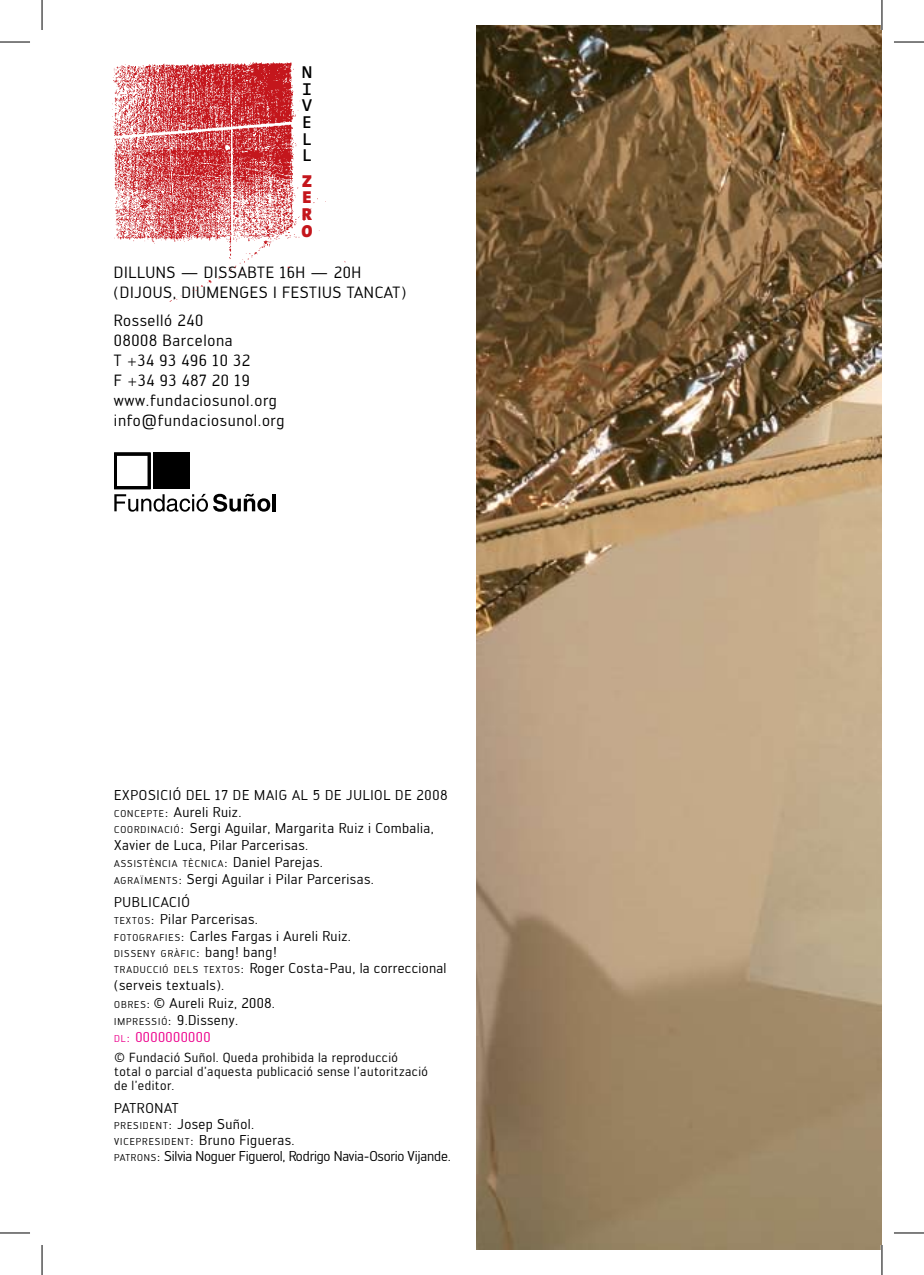
<style>
.page{position:relative;width:924px;height:1275px;background:#fff}
.page>*{position:absolute;margin:0;border:0;box-sizing:border-box;transform-origin:0 0}
.t1{font:600 17.4px/16.6px "The Sans Mono";color:#000;text-align:justify}
.t2{font:900 17.4px/16.6px "The Sans Mono";color:#c4161c;text-align:justify}
.t3{font:16px/20px "Engel";letter-spacing:.04em;color:#000}
.t4{font:14px/17.2px "Engel";letter-spacing:.03em;color:#000}
.t5{font:14px/16px "Engel";letter-spacing:-.015em;color:#000}
.t6{font:13px/14px "Engel";letter-spacing:.03em;color:#000}
.t7{font:9.8px "Engel";letter-spacing:.1em;color:#000}
.s1{font-size:9.8px}
.s2{font-style:inherit}
.s3{font-size:14px}
.s4{font-size:9.8px;color:#ec008c}
.s5{color:#ec008c}
</style>
<div class="page">
<img style="left:476px;top:25px;width:405px;height:1225px">
<svg style="left:114px;top:453px;width:156px;height:59px"></svg>
<hr style="left:272px;top:494px;width:4px;height:17px;background:#000">
<img style="left:112px;top:62px;width:234px;height:240px">
<hr style="left:880px;top:0;width:2px;height:30px;background:#fff">
<hr style="left:880px;top:1245px;width:2px;height:30px;background:#fff">
<hr style="left:0;top:42px;width:30px;height:1px;background:#000">
<hr style="left:893px;top:42px;width:30px;height:1px;background:#000">
<hr style="left:0;top:1232px;width:30px;height:1px;background:#000">
<hr style="left:893px;top:1232px;width:30px;height:1px;background:#000">
<hr style="left:42px;top:0;width:1px;height:30px;background:#000">
<hr style="left:42px;top:1245px;width:1px;height:30px;background:#000">
<hr style="left:881px;top:0;width:1px;height:30px;background:#000">
<hr style="left:881px;top:1245px;width:1px;height:30px;background:#000">
<p class="t1" style="left:301px;top:64px;width:12px">N I V E L L</p>
<p class="t2" style="left:301px;top:172px;width:12px">Z E R O</p>
<p class="t3" style="left:114px;top:262px;width:249px">DILLUNS — DISSABTE 16H — 20H (Dijous</p>
<p class="t3" style="left:173px;top:282px;width:119px">, DIUMENGEs i festius</p>
<p class="t3" style="left:346px;top:282px;width:61px">TANCAT)</p>
<p class="t3" style="left:114px;top:310px;width:172px">Rosselló 240<br>08008 Barcelona<br>T +34 93 496 10 32<br>F +34 93 487 20 19 www.fundaciosunol.org info@fundaciosunol.org</p>
<p class="t4" style="left:114px;top:786px;width:24px">exposici</p>
<p class="t4" style="left:173px;top:786px;width:22px">ó del</p>
<p class="t4" style="left:215px;top:786px;width:49px">17 de maig</p>
<p class="t4" style="left:292px;top:786px;width:63px">al 5 de juliol</p>
<p class="t4" style="left:395px;top:786px;width:53px">de 2008</p>
<p class="t4" style="left:114px;top:803px;width:321px;line-height:16.4px"><span class="s1">CONCEPTE</span><span class="s2">:</span> Aureli Ruiz.<br><span class="s1">COORDINACIÓ</span><span class="s2">:</span> Sergi Aguilar, Margarita Ruiz i Combalia,<br>Xavier de Luca, Pilar Parcerisas.</p>
<p class="t7" style="left:114px;top:857px;width:210px">ASSISTÈNCIA TÈCNICA<span class="s3">:</span> <span class="s3">Daniel Parejas.</span></p>
<p class="t4" style="left:114px;top:867px;width:261px;line-height:23px"><span class="s1">AGRAÏMENTS</span><span class="s2">:</span> Sergi Aguilar i Pilar Parcerisas. publicaci</p>
<p class="t4" style="left:114px;top:893px;width:238px;text-indent:67px">ó<br><span class="s1">TEXTOS</span><span class="s2">:</span> Pilar Parcerisas.<br><span class="s1">FOTOGRAFIES</span><span class="s2">:</span> Carles Fargas i Aureli Ruiz.</p>
<p class="t7" style="left:114px;top:947px;width:164px">DISSENY GRÀFIC<span class="s3">:</span> <span class="s3">bang! bang!</span></p>
<p class="t4" style="left:114px;top:959px;width:334px"><span class="s1">TRADUCCIÓ DELS TEXTOS</span><span class="s2">:</span> Roger Costa-Pau, la correccional (serveis textuals).<br><span class="s1">OBRES</span>: © Aureli Ruiz, 2008.<br><span class="s1">IMPRESSIÓ</span><span class="s2">:</span> 9.Disseny.<br><span class="s4">DL</span><span class="s5">: 0000000000</span></p>
<p class="t6" style="left:114px;top:1050px;width:315px">© Fundació Suñol. Queda prohibida la reproducció total o parcial d’aquesta publicació sense l’autorització de l’editor.</p>
<p class="t5" style="left:114px;top:1099px;width:338px">patronat<br><span class="s1">PRESIDENT</span><span class="s2">:</span> Josep Suñol.<br><span class="s1">VICEPRESIDENT</span><span class="s2">:</span> Bruno Figueras.<br><span class="s1">PATRONS</span><span class="s2">:</span> Silvia Noguer Figuerol, Rodrigo Navia-Osorio Vijande.</p>
</div>
